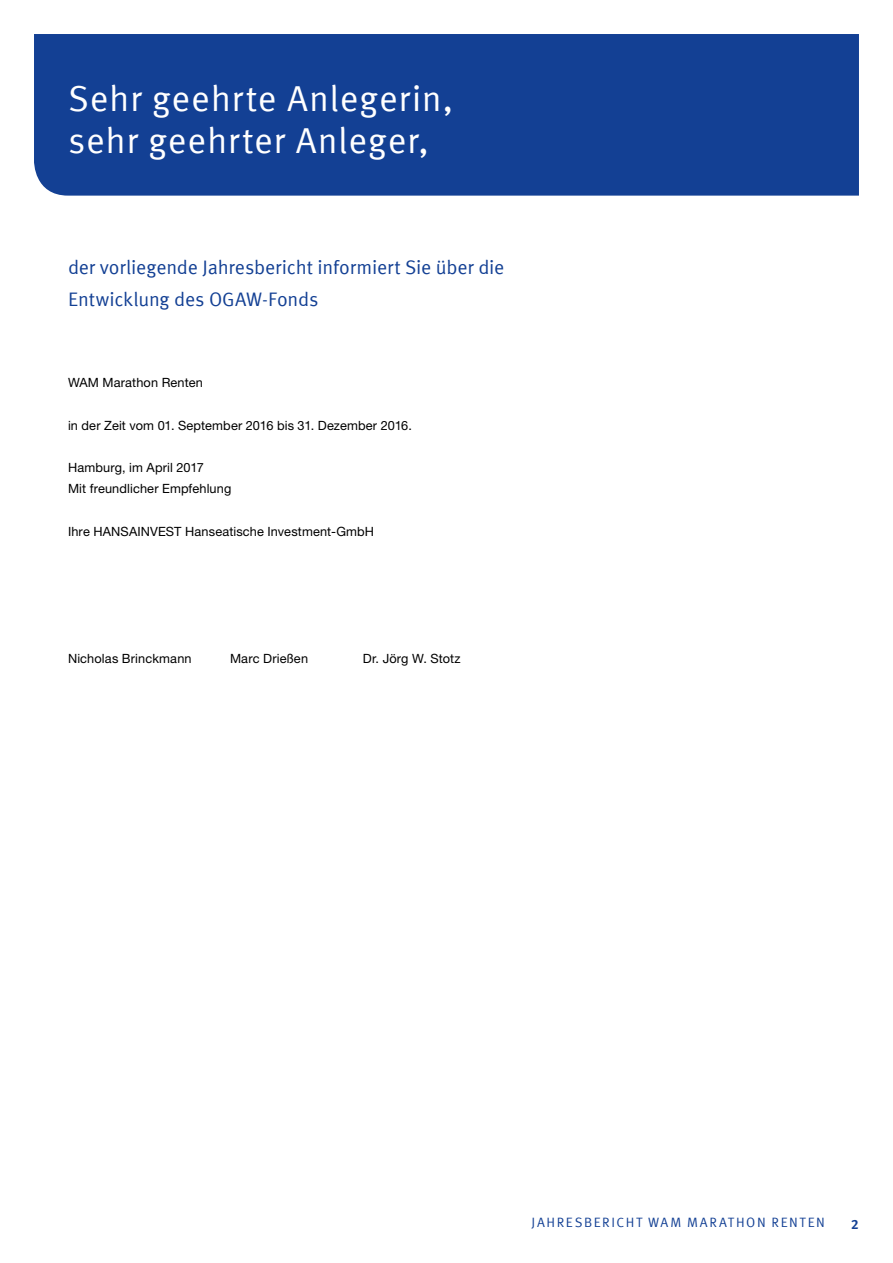
<style>
.page{position:relative;width:893px;height:1263px;background:#fff}
.page>*{position:absolute;margin:0;border:0;box-sizing:border-box;transform-origin:0 0}
.t1{font:36px/42.5px "Meta Offc Pro Norm";letter-spacing:.02em;color:#fff}
.t2{font:19.5px/32px "Meta Offc Pro Norm";letter-spacing:-.01em;color:#134094}
.t3{font:13.5px "Meta Offc Pro Norm";letter-spacing:.12em;color:#134094}
.t4{font:700 13.5px "Meta Offc Pro";color:#134094}
.t5{font:12.75px/21.3px "Helvetica Neue LTW1 G";letter-spacing:.01em;color:#000}
</style>
<div class="page">
<div style="left:34px;top:34px;width:825px;height:162px;background:#134094"></div>
<h1 class="t1" style="left:68px;top:75px;width:387px">Sehr geehrte Anlegerin, sehr geehrter Anleger,</h1>
<h2 class="t2" style="left:68px;top:250px;width:438px">der vorliegende Jahresbericht informiert Sie über die<br>Entwicklung des OGAW-Fonds</h2>
<p class="t5" style="left:68px;top:372px;width:136px">WAM Marathon Renten</p>
<p class="t5" style="left:68px;top:414px;width:345px">in der Zeit vom 01. September 2016 bis 31. Dezember 2016.</p>
<p class="t5" style="left:68px;top:457px;width:165px">Hamburg, im April 2017<br>Mit freundlicher Empfehlung</p>
<p class="t5" style="left:68px;top:520px;width:308px">Ihre HANSAINVEST Hanseatische Investment-GmbH</p>
<p class="t5" style="left:68px;top:648px;width:125px">Nicholas Brinckmann</p>
<p class="t5" style="left:230px;top:648px;width:80px">Marc Drießen</p>
<p class="t5" style="left:363px;top:648px;width:99px">Dr. Jörg W. Stotz</p>
<p class="t3" style="left:532px;top:1211px;width:179px">JAHRESBERICHT WAM Maratho</p>
<p class="t3" style="left:757px;top:1211px;width:69px">n Renten</p>
<p class="t4" style="left:851px;top:1214px;width:9px">2</p>
</div>
